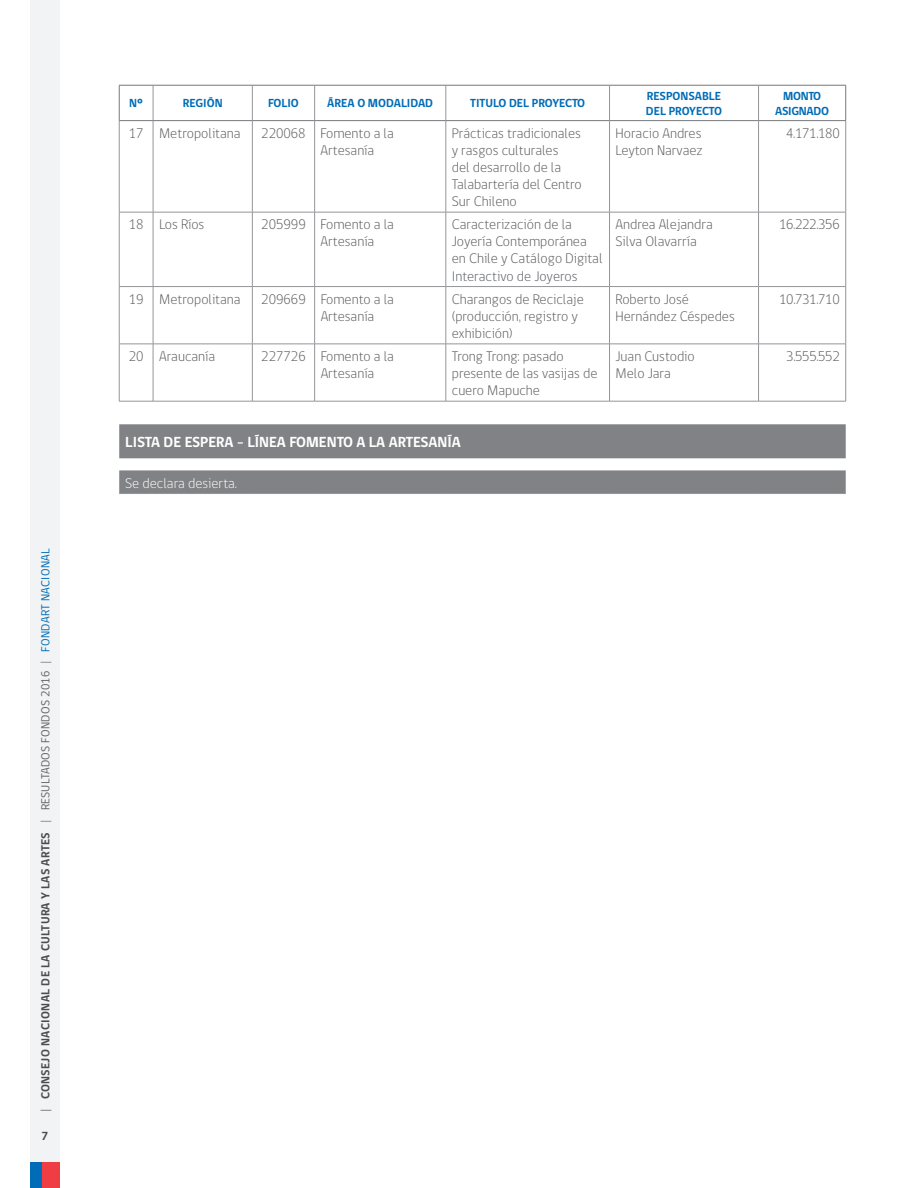
<style>
.page{position:relative;width:918px;height:1188px;background:#fff}
.page>*{position:absolute;margin:0;border:0;box-sizing:border-box;transform-origin:0 0}
.t1{font:700 15px "gob CL";color:#fff}
.t2{font:300 14.25px/17.1px "gob CL";color:#57585a}
.t3{font:300 14.25px "gob CL";color:#fff}
.t4{font:700 12px "gob CL";letter-spacing:.025em;color:#4b4c4d}
.t5{font:700 12px/14.4px "gob CL";color:#006cb7}
.t6{font:700 12px/14.4px "gob CL";letter-spacing:-.025em;color:#006cb7;text-align:center}
.s1{font-weight:300}
.s2{font-weight:300;color:#636366}
.s3{font-weight:400;color:#636366}
.s4{font-weight:400;color:#006cb7}
</style>
<div class="page">
<div style="left:30px;top:0;width:30px;height:1177px;background:#f2f3f4"></div>
<div style="left:30px;top:1162px;width:12px;height:26px;background:#006cb7"></div>
<div style="left:42px;top:1162px;width:18px;height:26px;background:#ee3d43"></div>
<svg style="left:119px;top:424px;width:727px;height:69px;fill:#808285"></svg>
<hr style="left:153px;top:85px;width:1px;height:35px;background:#939598">
<hr style="left:252px;top:85px;width:1px;height:35px;background:#939598">
<hr style="left:314px;top:85px;width:1px;height:35px;background:#939598">
<hr style="left:446px;top:85px;width:1px;height:35px;background:#939598">
<hr style="left:609px;top:85px;width:1px;height:35px;background:#939598">
<hr style="left:758px;top:85px;width:1px;height:35px;background:#939598">
<hr style="left:119px;top:85px;width:34px;height:1px;background:#76787b">
<hr style="left:119px;top:85px;width:1px;height:35px;background:#76787b">
<hr style="left:153px;top:85px;width:99px;height:1px;background:#76787b">
<hr style="left:252px;top:85px;width:63px;height:1px;background:#76787b">
<hr style="left:315px;top:85px;width:131px;height:1px;background:#76787b">
<hr style="left:446px;top:85px;width:164px;height:1px;background:#76787b">
<hr style="left:610px;top:85px;width:149px;height:1px;background:#76787b">
<hr style="left:759px;top:85px;width:87px;height:1px;background:#76787b">
<hr style="left:845px;top:85px;width:1px;height:35px;background:#76787b">
<hr style="left:119px;top:120px;width:34px;height:1px;background:#76787b">
<hr style="left:153px;top:120px;width:99px;height:1px;background:#76787b">
<hr style="left:252px;top:120px;width:63px;height:1px;background:#76787b">
<hr style="left:315px;top:120px;width:131px;height:1px;background:#76787b">
<hr style="left:446px;top:120px;width:164px;height:1px;background:#76787b">
<hr style="left:610px;top:120px;width:149px;height:1px;background:#76787b">
<hr style="left:759px;top:120px;width:87px;height:1px;background:#76787b">
<hr style="left:119px;top:121px;width:1px;height:91px;background:#939598">
<hr style="left:153px;top:121px;width:1px;height:91px;background:#939598">
<hr style="left:252px;top:121px;width:1px;height:91px;background:#939598">
<hr style="left:314px;top:121px;width:1px;height:91px;background:#939598">
<hr style="left:446px;top:121px;width:1px;height:91px;background:#939598">
<hr style="left:609px;top:121px;width:1px;height:91px;background:#939598">
<hr style="left:758px;top:121px;width:1px;height:91px;background:#939598">
<hr style="left:845px;top:121px;width:1px;height:91px;background:#939598">
<hr style="left:119px;top:212px;width:34px;height:1px;background:#939598">
<hr style="left:119px;top:212px;width:1px;height:74px;background:#939598">
<hr style="left:153px;top:212px;width:99px;height:1px;background:#939598">
<hr style="left:153px;top:212px;width:1px;height:74px;background:#939598">
<hr style="left:252px;top:212px;width:63px;height:1px;background:#939598">
<hr style="left:252px;top:212px;width:1px;height:74px;background:#939598">
<hr style="left:315px;top:212px;width:131px;height:1px;background:#939598">
<hr style="left:314px;top:212px;width:1px;height:74px;background:#939598">
<hr style="left:446px;top:212px;width:164px;height:1px;background:#939598">
<hr style="left:446px;top:212px;width:1px;height:74px;background:#939598">
<hr style="left:610px;top:212px;width:149px;height:1px;background:#939598">
<hr style="left:609px;top:212px;width:1px;height:74px;background:#939598">
<hr style="left:759px;top:212px;width:87px;height:1px;background:#939598">
<hr style="left:758px;top:212px;width:1px;height:74px;background:#939598">
<hr style="left:845px;top:212px;width:1px;height:74px;background:#939598">
<hr style="left:119px;top:286px;width:34px;height:1px;background:#939598">
<hr style="left:119px;top:287px;width:1px;height:57px;background:#939598">
<hr style="left:153px;top:286px;width:99px;height:1px;background:#939598">
<hr style="left:153px;top:287px;width:1px;height:57px;background:#939598">
<hr style="left:252px;top:286px;width:63px;height:1px;background:#939598">
<hr style="left:252px;top:287px;width:1px;height:57px;background:#939598">
<hr style="left:315px;top:286px;width:131px;height:1px;background:#939598">
<hr style="left:314px;top:287px;width:1px;height:57px;background:#939598">
<hr style="left:446px;top:286px;width:164px;height:1px;background:#939598">
<hr style="left:446px;top:287px;width:1px;height:57px;background:#939598">
<hr style="left:610px;top:286px;width:149px;height:1px;background:#939598">
<hr style="left:609px;top:287px;width:1px;height:57px;background:#939598">
<hr style="left:759px;top:286px;width:87px;height:1px;background:#939598">
<hr style="left:758px;top:287px;width:1px;height:57px;background:#939598">
<hr style="left:845px;top:287px;width:1px;height:57px;background:#939598">
<hr style="left:119px;top:344px;width:34px;height:1px;background:#939598">
<hr style="left:119px;top:344px;width:1px;height:57px;background:#939598">
<hr style="left:153px;top:344px;width:99px;height:1px;background:#939598">
<hr style="left:153px;top:344px;width:1px;height:57px;background:#939598">
<hr style="left:252px;top:344px;width:63px;height:1px;background:#939598">
<hr style="left:252px;top:344px;width:1px;height:57px;background:#939598">
<hr style="left:315px;top:344px;width:131px;height:1px;background:#939598">
<hr style="left:314px;top:344px;width:1px;height:57px;background:#939598">
<hr style="left:446px;top:344px;width:164px;height:1px;background:#939598">
<hr style="left:446px;top:344px;width:1px;height:57px;background:#939598">
<hr style="left:610px;top:344px;width:149px;height:1px;background:#939598">
<hr style="left:609px;top:344px;width:1px;height:57px;background:#939598">
<hr style="left:759px;top:344px;width:87px;height:1px;background:#939598">
<hr style="left:758px;top:344px;width:1px;height:57px;background:#939598">
<hr style="left:845px;top:344px;width:1px;height:57px;background:#939598">
<hr style="left:119px;top:401px;width:34px;height:1px;background:#939598">
<hr style="left:153px;top:401px;width:99px;height:1px;background:#939598">
<hr style="left:252px;top:401px;width:63px;height:1px;background:#939598">
<hr style="left:315px;top:401px;width:131px;height:1px;background:#939598">
<hr style="left:446px;top:401px;width:164px;height:1px;background:#939598">
<hr style="left:610px;top:401px;width:149px;height:1px;background:#939598">
<hr style="left:759px;top:401px;width:87px;height:1px;background:#939598">
<hr style="left:119px;top:493px;width:34px;height:1px;background:#939598">
<hr style="left:153px;top:493px;width:99px;height:1px;background:#939598">
<hr style="left:252px;top:493px;width:63px;height:1px;background:#939598">
<hr style="left:315px;top:493px;width:131px;height:1px;background:#939598">
<hr style="left:446px;top:493px;width:164px;height:1px;background:#939598">
<hr style="left:610px;top:493px;width:149px;height:1px;background:#939598">
<hr style="left:759px;top:493px;width:87px;height:1px;background:#939598">
<p class="t4" style="left:37px;top:1112px;width:565px;rotate:-90deg"><span class="s1">|</span> CONSEJO NACIONAL DE LA CULTURA Y LAS ARTES <span class="s2">|</span> <span class="s3">RESULTADOS FONDOS 2016</span> <span class="s2">|</span> <span class="s4">FONDART NACIONAL</span></p>
<p class="t4" style="left:41px;top:1128px;width:8px">7</p>
<p class="t5" style="left:129px;top:97px;width:15px">Nº</p>
<p class="t5" style="left:183px;top:97px;width:41px">REGIÓN</p>
<p class="t5" style="left:268px;top:97px;width:32px">FOLIO</p>
<p class="t5" style="left:327px;top:97px;width:108px">ÁREA O MODALIDAD</p>
<p class="t5" style="left:470px;top:97px;width:117px">TITULO DEL PROYECTO</p>
<p class="t5" style="left:646px;top:89px;width:78px">RESPONSABLE<br>DEL PROYECTO</p>
<p class="t6" style="left:775px;top:89px;width:55px">MONTO<br>ASIGNADO</p>
<p class="t2" style="left:129px;top:125px;width:113px">17 Metropolitana</p>
<p class="t2" style="left:321px;top:125px;width:75px;text-indent:-59px">220068 Fomento a la<br>Artesanía</p>
<p class="t2" style="left:452px;top:125px;width:132px">Prácticas tradicionales y rasgos culturales<br>del desarrollo de la<br>Talabartería del Centro<br>Sur Chileno</p>
<p class="t2" style="left:616px;top:125px;width:89px">Horacio Andres<br>Leyton Narvaez</p>
<p class="t2" style="left:786px;top:125px;width:55px">4.171.180</p>
<p class="t2" style="left:129px;top:216px;width:77px">18 Los Ríos</p>
<p class="t2" style="left:321px;top:216px;width:75px;text-indent:-59px">205999 Fomento a la<br>Artesanía</p>
<p class="t2" style="left:452px;top:216px;width:152px">Caracterización de la<br>Joyería Contemporánea en Chile y Catálogo Digital<br>Interactivo de Joyeros</p>
<p class="t2" style="left:616px;top:216px;width:99px">Andrea Alejandra<br>Silva Olavarría</p>
<p class="t2" style="left:779px;top:216px;width:62px">16.222.356</p>
<p class="t2" style="left:129px;top:291px;width:113px">19 Metropolitana</p>
<p class="t2" style="left:321px;top:291px;width:75px;text-indent:-59px">209669 Fomento a la<br>Artesanía</p>
<p class="t2" style="left:452px;top:291px;width:133px">Charangos de Reciclaje (producción, registro y exhibición)</p>
<p class="t2" style="left:616px;top:291px;width:121px">Roberto José<br>Hernández Céspedes</p>
<p class="t2" style="left:779px;top:291px;width:62px">10.731.710</p>
<p class="t2" style="left:129px;top:348px;width:88px">20 Araucanía</p>
<p class="t2" style="left:321px;top:348px;width:75px;text-indent:-59px">227726 Fomento a la<br>Artesanía</p>
<p class="t2" style="left:452px;top:348px;width:147px">Trong Trong: pasado presente de las vasijas de cuero Mapuche</p>
<p class="t2" style="left:616px;top:348px;width:81px">Juan Custodio<br>Melo Jara</p>
<p class="t2" style="left:786px;top:348px;width:55px">3.555.552</p>
<p class="t1" style="left:125px;top:432px;width:337px">LISTA DE ESPERA - LÍNEA FOMENTO A LA ARTESANÍA</p>
<p class="t3" style="left:125px;top:473px;width:113px">Se declara desierta.</p>
</div>
